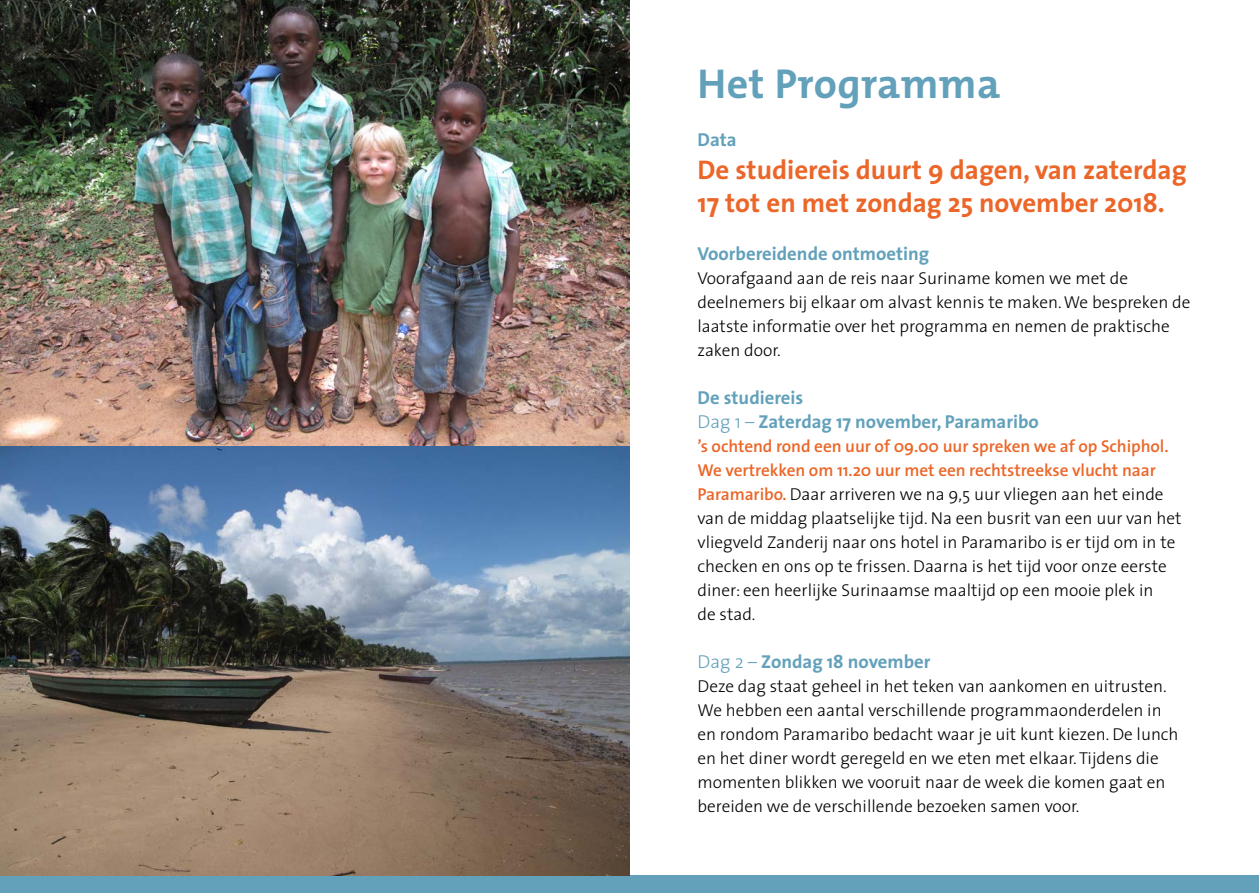
<style>
.page{position:relative;width:1259px;height:893px;background:#fff}
.page>*{position:absolute;margin:0;border:0;box-sizing:border-box;transform-origin:0 0}
.t1{font:700 42px "The Mix";letter-spacing:.01em;color:#63a1bb}
.t2{font:700 27px/33px "The Sans";color:#eb6628}
.t3{font:700 18.75px/24px "The Sans";color:#63a1bb}
.t4{font:300 17.25px/24px "The Sans";color:#000}
.s1{font-weight:300}
.s2{font-weight:600;color:#eb6628}
</style>
<div class="page">
<div style="left:0;top:876px;width:1259px;height:17px;background:#63a1bb"></div>
<img style="left:0;top:0;width:629px;height:876px">
<h1 class="t1" style="left:697px;top:49px;width:304px">Het Programma</h1>
<p class="t3" style="left:697px;top:128px;width:40px">Data</p>
<h2 class="t2" style="left:697px;top:153px;width:491px">De studiereis duurt 9 dagen, van zaterdag<br>17 tot en met zondag 25 november 2018.</h2>
<p class="t3" style="left:697px;top:242px;width:233px">Voorbereidende ontmoeting</p>
<p class="t4" style="left:697px;top:266px;width:494px">Voorafgaand aan de reis naar Suriname komen we met de deelnemers bij elkaar om alvast kennis te maken. We bespreken de laatste informatie over het programma en nemen de praktische zaken door.</p>
<p class="t3" style="left:697px;top:386px;width:343px">De studiereis<br><span class="s1">Dag 1 –</span> Zaterdag 17 november, Paramaribo</p>
<p class="t4" style="left:697px;top:434px;width:485px"><span class="s2">’s ochtend rond een uur of 09.00 uur spreken we af op Schiphol.<br>We vertrekken om 11.20 uur met een rechtstreekse vlucht naar Paramaribo.</span> Daar arriveren we na 9,5 uur vliegen aan het einde van de middag plaatselijke tijd. Na een busrit van een uur van het vliegveld Zanderij naar ons hotel in Paramaribo is er tijd om in te checken en ons op te frissen. Daarna is het tijd voor onze eerste diner: een heerlijke Surinaamse maaltijd op een mooie plek in<br>de stad.</p>
<p class="t3" style="left:697px;top:650px;width:234px"><span class="s1">Dag 2 –</span> Zondag 18 november</p>
<p class="t4" style="left:697px;top:674px;width:482px">Deze dag staat geheel in het teken van aankomen en uitrusten.<br>We hebben een aantal verschillende programmaonderdelen in en rondom Paramaribo bedacht waar je uit kunt kiezen. De lunch en het diner wordt geregeld en we eten met elkaar. Tijdens die momenten blikken we vooruit naar de week die komen gaat en bereiden we de verschillende bezoeken samen voor.</p>
</div>
